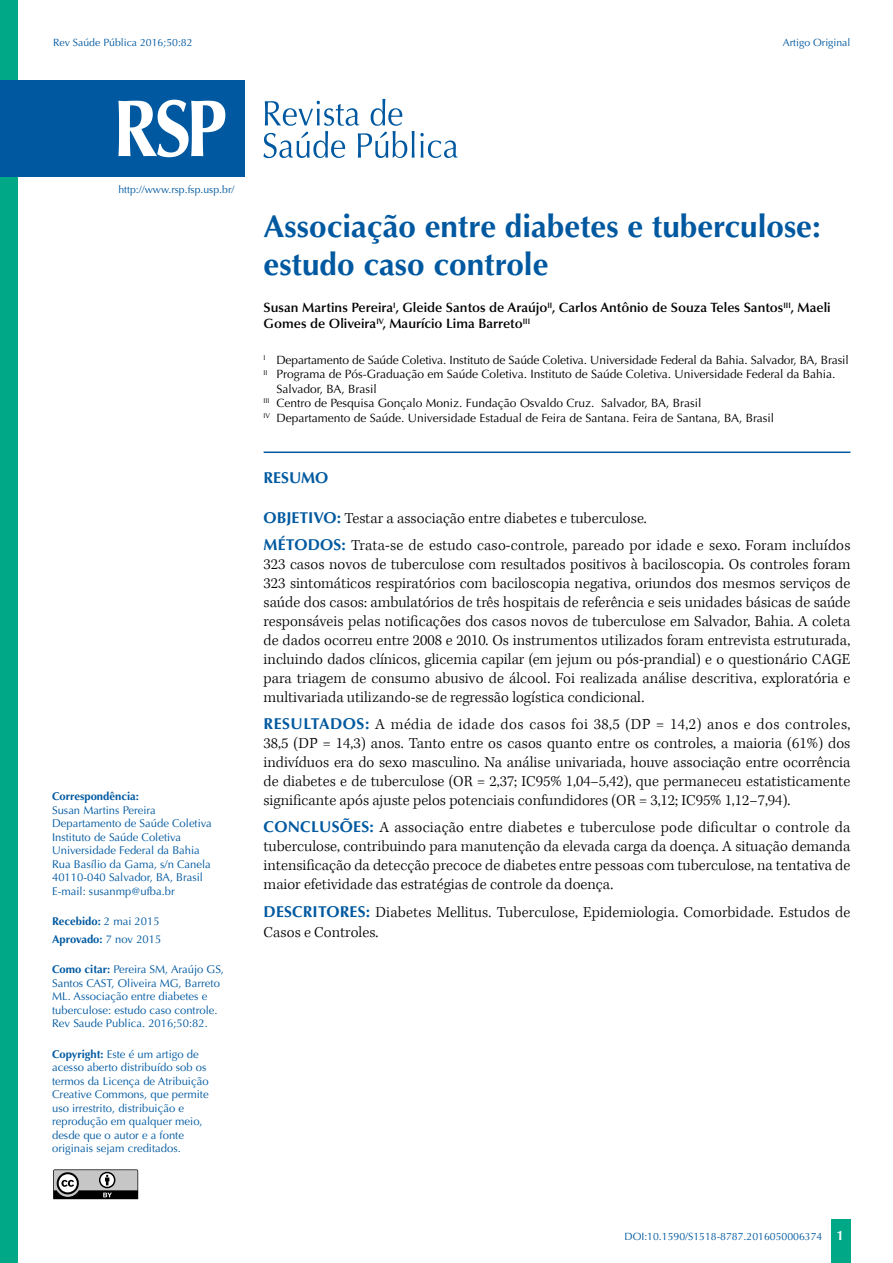
<style>
.page{position:relative;width:893px;height:1263px;background:#fff}
.page>*{position:absolute;margin:0;border:0;box-sizing:border-box;transform-origin:0 0}
.t1{font:700 31.5px/37.8px "Optima";color:#0059a0}
.t2{font:300 15.75px/18.9px "Kepler Std";letter-spacing:.005em;color:#000;text-align:justify}
.t3{font:700 15.75px "Optima";color:#0059a0}
.t4{font:600 13.5px/16.2px "Optima";color:#000}
.t5{font:12px "Optima";color:#000}
.t6{font:11.25px/13.5px "Optima";color:#0059a0}
.t7{font:700 11.25px/17.7px "Optima";color:#0059a0}
.t8{font:10.5px "Optima";color:#0059a0}
.s1{font-weight:400}
.s2{font-weight:700}
.s3{font-family:"Optima";font-weight:700;color:#0059a0}
.s4{font-weight:700;font-size:13.5px;color:#fff}
</style>
<div class="page">
<div style="left:831px;top:1220px;width:20px;height:43px;background:#00a887"></div>
<svg style="left:53px;top:1169px;width:85px;height:30px;background:#838383"></svg>
<div style="left:0;top:0;width:18px;height:1263px;background:#00a887"></div>
<hr style="left:264px;top:451px;width:586px;height:2px;background:#0059a0">
<svg style="left:263px;top:99px;width:195px;height:59px"></svg>
<div style="left:0;top:80px;width:244px;height:96px;background:#0059a0"></div>
<svg style="left:118px;top:100px;width:107px;height:57px"></svg>
<p class="t8" style="left:53px;top:36px;width:141px">Rev Saúde Pública 2016;50:82</p>
<p class="t8" style="left:783px;top:36px;width:69px">Artigo Original</p>
<p class="t8" style="left:118px;top:183px;width:117px">http://www.rsp.fsp.usp.br/</p>
<p class="t7" style="left:52px;top:788px;width:88px">Correspondência:</p>
<p class="t6" style="left:52px;top:803px;width:161px">Susan Martins Pereira<br>Departamento de Saúde Coletiva<br>Instituto de Saúde Coletiva<br>Universidade Federal da Bahia<br>Rua Basílio da Gama, s/n Canela<br>40110-040 Salvador, BA, Brasil<br>E-mail: susanmp@ufba.br</p>
<p class="t7" style="left:52px;top:913px;width:111px">Recebido: <span class="s1">2 mai 2015<br></span>Aprovado: <span class="s1">7 nov 2015</span></p>
<p class="t6" style="left:52px;top:963px;width:173px"><span class="s2">Como citar:</span> Pereira SM, Araújo GS, Santos CAST, Oliveira MG, Barreto ML. Associação entre diabetes e tuberculose: estudo caso controle.<br>Rev Saude Publica. 2016;50:82.</p>
<p class="t6" style="left:52px;top:1047px;width:158px"><span class="s2">Copyright:</span> Este é um artigo de acesso aberto distribuído sob os termos da Licença de Atribuição<br>Creative Commons, que permite uso irrestrito, distribuição e reprodução em qualquer meio, desde que o autor e a fonte originais sejam creditados.</p>
<h1 class="t1" style="left:264px;top:208px;width:559px">Associação entre diabetes e tuberculose: estudo caso controle</h1>
<p class="t4" style="left:264px;top:300px;width:569px">Susan Martins Pereira<sup>I</sup>, Gleide Santos de Araújo<sup>II</sup>, Carlos Antônio de Souza Teles Santos<sup>III</sup>, Maeli<br>Gomes de Oliveira<sup>IV</sup>, Maurício Lima Barreto<sup>III</sup></p>
<p class="t5" style="left:264px;top:353px;width:587px"><sup>I</sup> Departamento de Saúde Coletiva. Instituto de Saúde Coletiva. Universidade Federal da Bahia. Salvador, BA, Brasil</p>
<p class="t5" style="left:264px;top:367px;width:573px"><sup>II</sup> Programa de Pós-Graduação em Saúde Coletiva. Instituto de Saúde Coletiva. Universidade Federal da Bahia.</p>
<p class="t5" style="left:276px;top:382px;width:102px">Salvador, BA, Brasil</p>
<p class="t5" style="left:264px;top:396px;width:439px"><sup>III</sup> Centro de Pesquisa Gonçalo Moniz. Fundação Osvaldo Cruz. Salvador, BA, Brasil</p>
<p class="t5" style="left:264px;top:411px;width:512px"><sup>IV</sup> Departamento de Saúde. Universidade Estadual de Feira de Santana. Feira de Santana, BA, Brasil</p>
<p class="t3" style="left:264px;top:468px;width:66px">RESUMO</p>
<p class="t2" style="left:264px;top:505px;width:588px;line-height:27.5px"><span class="s3">OBJETIVO:</span> Testar a associação entre diabetes e tuberculose.<br><span class="s3">MÉTODOS:</span> Trata-se de estudo caso-controle, pareado por idade e sexo. Foram incluídos</p>
<p class="t2" style="left:264px;top:555px;width:588px">323 casos novos de tuberculose com resultados positivos à baciloscopia. Os controles foram 323 sintomáticos respiratórios com baciloscopia negativa, oriundos dos mesmos serviços de saúde dos casos: ambulatórios de três hospitais de referência e seis unidades básicas de saúde responsáveis pelas notificações dos casos novos de tuberculose em Salvador, Bahia. A coleta de dados ocorreu entre 2008 e 2010. Os instrumentos utilizados foram entrevista estruturada, incluindo dados clínicos, glicemia capilar (em jejum ou pós-prandial) e o questionário CAGE para triagem de consumo abusivo de álcool. Foi realizada análise descritiva, exploratória e multivariada utilizando-se de regressão logística condicional.</p>
<p class="t2" style="left:264px;top:715px;width:588px"><span class="s3">RESULTADOS:</span> A média de idade dos casos foi 38,5 (DP = 14,2) anos e dos controles, 38,5 (DP = 14,3) anos. Tanto entre os casos quanto entre os controles, a maioria (61%) dos indivíduos era do sexo masculino. Na análise univariada, houve associação entre ocorrência de diabetes e de tuberculose (OR = 2,37; IC95% 1,04–5,42), que permaneceu estatisticamente significante após ajuste pelos potenciais confundidores (OR = 3,12; IC95% 1,12–7,94).</p>
<p class="t2" style="left:264px;top:818px;width:588px"><span class="s3">CONCLUSÕES:</span> A associação entre diabetes e tuberculose pode dificultar o controle da tuberculose, contribuindo para manutenção da elevada carga da doença. A situação demanda intensificação da detecção precoce de diabetes entre pessoas com tuberculose, na tentativa de maior efetividade das estratégias de controle da doença.</p>
<p class="t2" style="left:264px;top:903px;width:588px;line-height:19.8px"><span class="s3">DESCRITORES:</span> Diabetes Mellitus. Tuberculose, Epidemiologia. Comorbidade. Estudos de<br>Casos e Controles.</p>
<p class="t8" style="left:624px;top:1230px;width:221px">DOI:10.1590/S1518-8787.2016050006374 <span class="s4">1</span></p>
</div>
